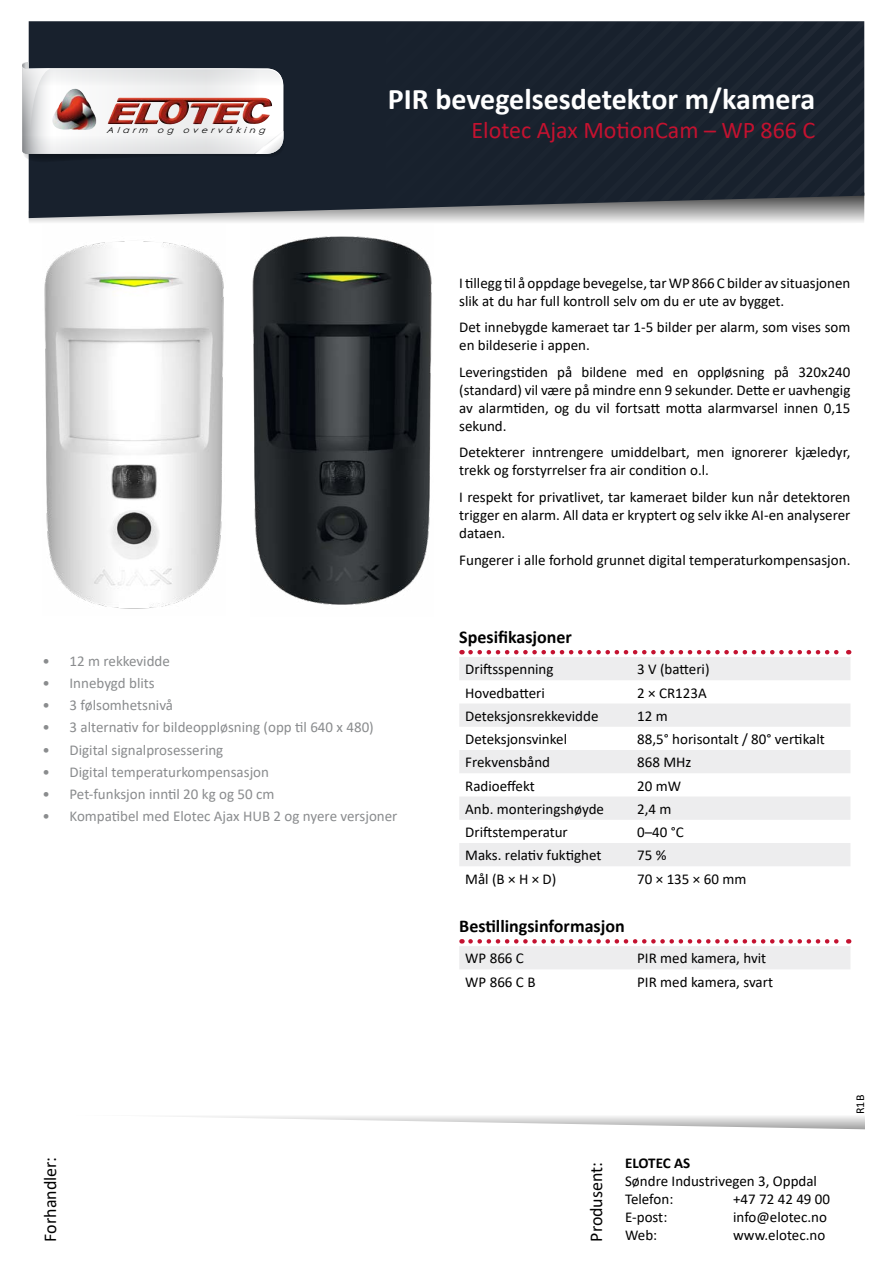
<style>
.page{position:relative;width:893px;height:1263px;background:#fff}
.page>*{position:absolute;margin:0;border:0;box-sizing:border-box;transform-origin:0 0}
.t1{font:700 30px "Calibri";color:#fff}
.t2{font:24px "Calibri";color:#c41230}
.t3{font:700 18px "Calibri";color:#000}
.t4{font:18px "Calibri";color:#000}
.t5{font:15px/18px "Calibri";color:#000}
.t6{font:15px "Calibri";color:#8a8c8e}
.t7{font:700 15px "Calibri";letter-spacing:-.005em;color:#000}
.t8{font:12px "Calibri";color:#000}
.t9{font:italic 8.25px "Century Gothic";color:#000;scale:1.16 1}
</style>
<div class="page">
<svg style="left:173px;top:1116px;width:692px;height:14px"></svg>
<svg style="left:22px;top:21px;width:842px;height:201px;background:#40454e"></svg>
<img style="left:44px;top:241px;width:180px;height:368px">
<svg style="left:470px;top:650px;width:379px;height:4px"></svg>
<svg style="left:459px;top:657px;width:391px;height:209px;fill:#ededee"></svg>
<svg style="left:459px;top:939px;width:391px;height:30px"></svg>
<img style="left:252px;top:236px;width:180px;height:369px">
<p class="t9" style="left:107px;top:124px;width:140px">Alarm og overvåking</p>
<h1 class="t1" style="left:388px;top:78px;width:429px">PIR bevegelsesdetektor m/kamera</h1>
<h2 class="t2" style="left:471px;top:113px;width:345px">Elotec Ajax MotionCam – WP 866 C</h2>
<p class="t5" style="left:459px;top:274px;width:393px">I tillegg til å oppdage bevegelse, tar WP 866 C bilder av situasjonen slik at du har full kontroll selv om du er ute av bygget.</p>
<p class="t5" style="left:459px;top:318px;width:393px">Det innebygde kameraet tar 1-5 bilder per alarm, som vises som en bildeserie i appen.</p>
<p class="t5" style="left:459px;top:363px;width:393px;text-align:justify">Leveringstiden på bildene med en oppløsning på 320x240 (standard) vil være på mindre enn 9 sekunder. Dette er uavhengig av alarmtiden, og du vil fortsatt motta alarmvarsel innen 0,15 sekund.</p>
<p class="t5" style="left:459px;top:443px;width:393px">Detekterer inntrengere umiddelbart, men ignorerer kjæledyr, trekk og forstyrrelser fra air condition o.l.</p>
<p class="t5" style="left:459px;top:488px;width:393px;text-align:justify">I respekt for privatlivet, tar kameraet bilder kun når detektoren trigger en alarm. All data er kryptert og selv ikke AI-en analyserer dataen.</p>
<p class="t5" style="left:459px;top:550px;width:393px">Fungerer i alle forhold grunnet digital temperaturkompensasjon.</p>
<p class="t6" style="left:43px;top:650px;width:129px">• 12 m rekkevidde</p>
<p class="t6" style="left:43px;top:672px;width:114px">• Innebygd blits</p>
<p class="t6" style="left:43px;top:695px;width:132px">• 3 følsomhetsnivå</p>
<p class="t6" style="left:43px;top:717px;width:333px">• 3 alternativ for bildeoppløsning (opp til 640 x 480)</p>
<p class="t6" style="left:43px;top:739px;width:182px">• Digital signalprosessering</p>
<p class="t6" style="left:43px;top:761px;width:228px">• Digital temperaturkompensasjon</p>
<p class="t6" style="left:43px;top:784px;width:233px">• Pet-funksjon inntil 20 kg og 50 cm</p>
<p class="t6" style="left:43px;top:806px;width:356px">• Kompatibel med Elotec Ajax HUB 2 og nyere versjoner</p>
<p class="t4" style="left:38px;top:1242px;width:86px;rotate:-90deg">Forhandler:</p>
<p class="t3" style="left:459px;top:624px;width:114px">Spesifikasjoner</p>
<p class="t5" style="left:465px;top:660px;width:90px">Driftsspenning</p>
<p class="t5" style="left:637px;top:660px;width:74px">3 V (batteri)</p>
<p class="t5" style="left:465px;top:683px;width:81px">Hovedbatteri</p>
<p class="t5" style="left:637px;top:683px;width:71px">2 × CR123A</p>
<p class="t5" style="left:465px;top:706px;width:135px">Deteksjonsrekkevidde</p>
<p class="t5" style="left:637px;top:706px;width:32px">12 m</p>
<p class="t5" style="left:465px;top:730px;width:103px">Deteksjonsvinkel</p>
<p class="t5" style="left:637px;top:730px;width:189px">88,5° horisontalt / 80° vertikalt</p>
<p class="t5" style="left:465px;top:753px;width:86px">Frekvensbånd</p>
<p class="t5" style="left:637px;top:753px;width:56px">868 MHz</p>
<p class="t5" style="left:465px;top:776px;width:71px">Radioeffekt</p>
<p class="t5" style="left:637px;top:776px;width:45px">20 mW</p>
<p class="t5" style="left:465px;top:799px;width:140px">Anb. monteringshøyde</p>
<p class="t5" style="left:637px;top:799px;width:36px">2,4 m</p>
<p class="t5" style="left:465px;top:823px;width:104px">Driftstemperatur</p>
<p class="t5" style="left:637px;top:823px;width:48px">0–40 °C</p>
<p class="t5" style="left:465px;top:846px;width:138px">Maks. relativ fuktighet</p>
<p class="t5" style="left:637px;top:846px;width:31px">75 %</p>
<p class="t5" style="left:465px;top:869px;width:93px">Mål (B × H × D)</p>
<p class="t5" style="left:637px;top:869px;width:111px">70 × 135 × 60 mm</p>
<p class="t3" style="left:459px;top:913px;width:167px">Bestillingsinformasjon</p>
<p class="t5" style="left:465px;top:949px;width:60px">WP 866 C</p>
<p class="t5" style="left:637px;top:949px;width:131px">PIR med kamera, hvit</p>
<p class="t5" style="left:465px;top:972px;width:72px">WP 866 C B</p>
<p class="t5" style="left:637px;top:972px;width:137px">PIR med kamera, svart</p>
<p class="t4" style="left:584px;top:1242px;width:81px;rotate:-90deg">Produsent:</p>
<p class="t7" style="left:625px;top:1152px;width:67px">ELOTEC AS</p>
<p class="t5" style="left:625px;top:1171px;width:193px">Søndre Industrivegen 3, Oppdal<br>Telefon:</p>
<p class="t5" style="left:733px;top:1189px;width:99px">+47 72 42 49 00</p>
<p class="t5" style="left:625px;top:1207px;width:44px">E-post:</p>
<p class="t5" style="left:733px;top:1207px;width:95px">info@elotec.no</p>
<p class="t5" style="left:625px;top:1225px;width:34px">Web:</p>
<p class="t5" style="left:733px;top:1225px;width:94px">www.elotec.no</p>
<p class="t8" style="left:852px;top:1114px;width:21px;rotate:-90deg">R1B</p>
</div>
